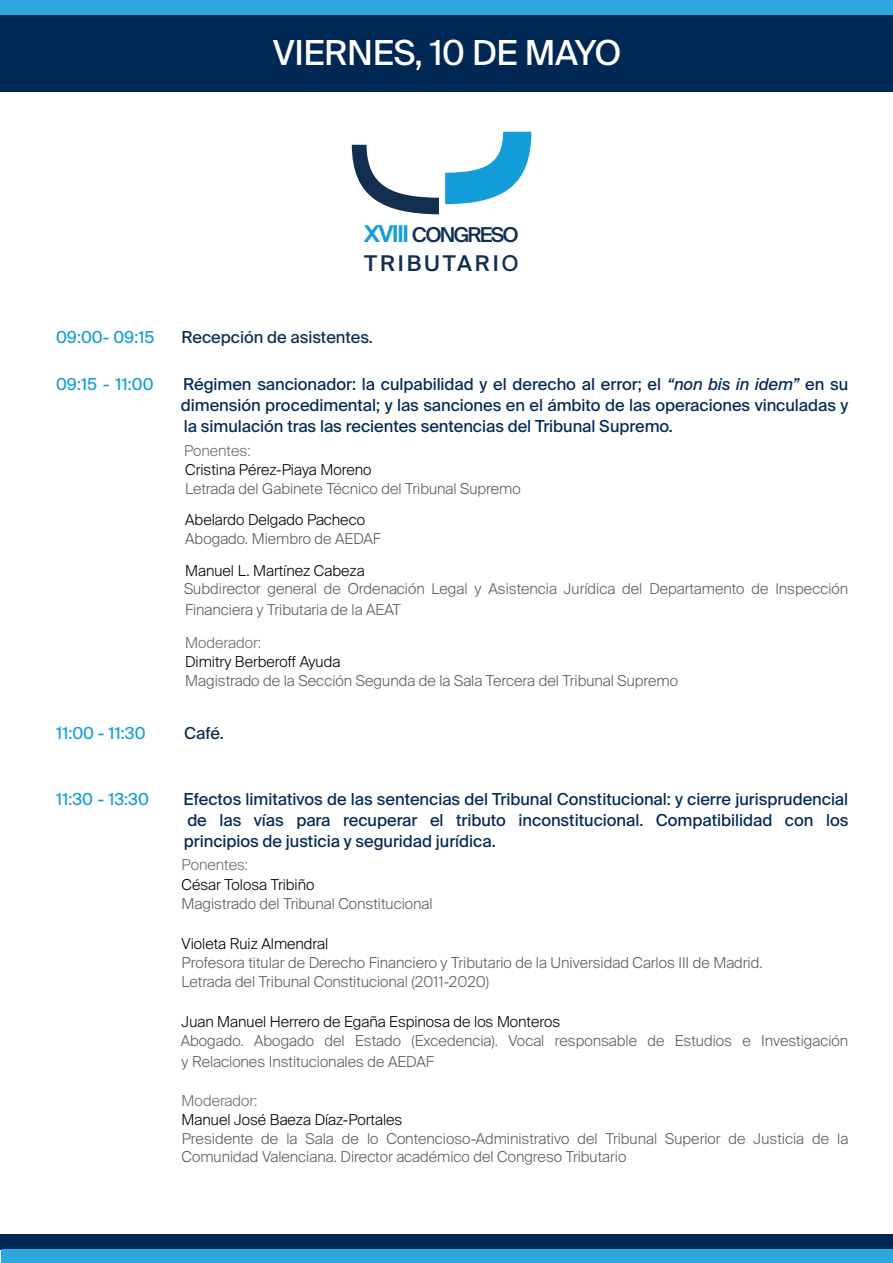
<style>
.page{position:relative;width:893px;height:1263px;background:#fff}
.page>*{position:absolute;margin:0;border:0;box-sizing:border-box;transform-origin:0 0}
.t1{font:34.5px "Suisse Intl";letter-spacing:-.015em;color:#fff}
.t2{font:500 21.75px "Suisse Intl";letter-spacing:.125em;color:#122e51}
.t3{font:500 20.4px "Suisse Intl";letter-spacing:-.09em;color:#122e51}
.t4{font:16.5px/21px "Suisse Intl";letter-spacing:-.005em;color:#002855;text-align:justify}
.t5{font:16.5px "Suisse Intl";color:#129eda}
.t6{font:16.5px "Suisse Intl";letter-spacing:-.005em;color:#0a2d4e}
.t7{font:300 15px/21px "Suisse Intl";color:#595d5c}
.t8{font:300 15px "Suisse Intl";color:#000001}
.t9{font:300 15px "Suisse Intl";color:#000003}
.t10{font:300 15px "Suisse Intl";color:#000104}
.t11{font:300 15px "Suisse Intl";color:#686c6d}
.s1{font-weight:600;font-size:23.1px;color:#139eda}
.s2{font-weight:400}
.s3{font-style:italic}
</style>
<div class="page">
<div style="left:0;top:15px;width:893px;height:77px;background:#002855"></div>
<div style="left:0;top:0;width:893px;height:15px;background:#2da7df"></div>
<div style="left:0;top:1234px;width:893px;height:15px;background:#002855"></div>
<div style="left:1px;top:1249px;width:892px;height:14px;background:#2da7df"></div>
<svg style="left:445px;top:132px;width:86px;height:72px"></svg>
<svg style="left:352px;top:145px;width:87px;height:69px"></svg>
<h1 class="t1" style="left:273px;top:33px;width:350px">VIERNES, 10 DE MAYO</h1>
<h3 class="t3" style="left:364px;top:223px;width:156px"><span class="s1">XVIII</span> CONGRESO</h3>
<h2 class="t2" style="left:364px;top:250px;width:156px">TRIBUTARI<span class="s2">O</span></h2>
<p class="t5" style="left:56px;top:328px;width:100px">09:00- 09:15</p>
<p class="t6" style="left:181px;top:328px;width:193px">Recepción de asistentes.</p>
<p class="t5" style="left:56px;top:375px;width:99px">09:15 - 11:00</p>
<p class="t4" style="left:181px;top:374px;width:669px">Régimen sancionador: la culpabilidad y el derecho al error; el <span class="s3">“non bis in idem”</span> en su dimensión procedimental; y las sanciones en el ámbito de las operaciones vinculadas y la simulación tras las recientes sentencias del Tribunal Supremo.</p>
<p class="t11" style="left:184px;top:442px;width:68px">Ponentes:</p>
<p class="t10" style="left:185px;top:461px;width:188px">Cristina Pérez-Piaya Moreno</p>
<p class="t7" style="left:185px;top:478px;width:337px">Letrada del Gabinete Técnico del Tribunal Supremo</p>
<p class="t8" style="left:185px;top:511px;width:181px">Abelardo Delgado Pacheco</p>
<p class="t7" style="left:185px;top:528px;width:197px">Abogado. Miembro de AEDAF</p>
<p class="t8" style="left:185px;top:562px;width:181px">Manuel L. Martínez Cabeza</p>
<p class="t7" style="left:184px;top:579px;width:665px">Subdirector general de Ordenación Legal y Asistencia Jurídica del Departamento de Inspección<br>Financiera y Tributaria de la AEAT</p>
<p class="t11" style="left:185px;top:634px;width:77px">Moderador:</p>
<p class="t9" style="left:185px;top:653px;width:157px">Dimitry Berberoff Ayuda</p>
<p class="t7" style="left:185px;top:670px;width:494px">Magistrado de la Sección Segunda de la Sala Tercera del Tribunal Supremo</p>
<p class="t5" style="left:56px;top:724px;width:91px">11:00 - 11:30</p>
<p class="t6" style="left:184px;top:724px;width:41px">Café.</p>
<p class="t5" style="left:56px;top:790px;width:94px">11:30 - 13:30</p>
<p class="t4" style="left:183px;top:789px;width:666px">Efectos limitativos de las sentencias del Tribunal Constitucional: y cierre jurisprudencial de las vías para recuperar el tributo inconstitucional. Compatibilidad con los principios de justicia y seguridad jurídica.</p>
<p class="t11" style="left:182px;top:856px;width:68px">Ponentes:</p>
<p class="t10" style="left:182px;top:876px;width:134px">César Tolosa Tribiño</p>
<p class="t7" style="left:182px;top:893px;width:253px">Magistrado del Tribunal Constitucional</p>
<p class="t8" style="left:182px;top:935px;width:148px">Violeta Ruiz Almendral</p>
<p class="t7" style="left:182px;top:953px;width:583px;line-height:18.8px">Profesora titular de Derecho Financiero y Tributario de la Universidad Carlos III de Madrid.<br>Letrada del Tribunal Constitucional (2011-2020)</p>
<p class="t8" style="left:182px;top:1013px;width:380px">Juan Manuel Herrero de Egaña Espinosa de los Monteros</p>
<p class="t7" style="left:181px;top:1030px;width:669px">Abogado. Abogado del Estado (Excedencia). Vocal responsable de Estudios e Investigación y Relaciones Institucionales de AEDAF</p>
<p class="t11" style="left:182px;top:1092px;width:77px">Moderador:</p>
<p class="t9" style="left:182px;top:1111px;width:222px">Manuel José Baeza Díaz-Portales</p>
<p class="t7" style="left:182px;top:1130px;width:668px;line-height:18px">Presidente de la Sala de lo Contencioso-Administrativo del Tribunal Superior de Justicia de la<br>Comunidad Valenciana. Director académico del Congreso Tributario</p>
</div>
